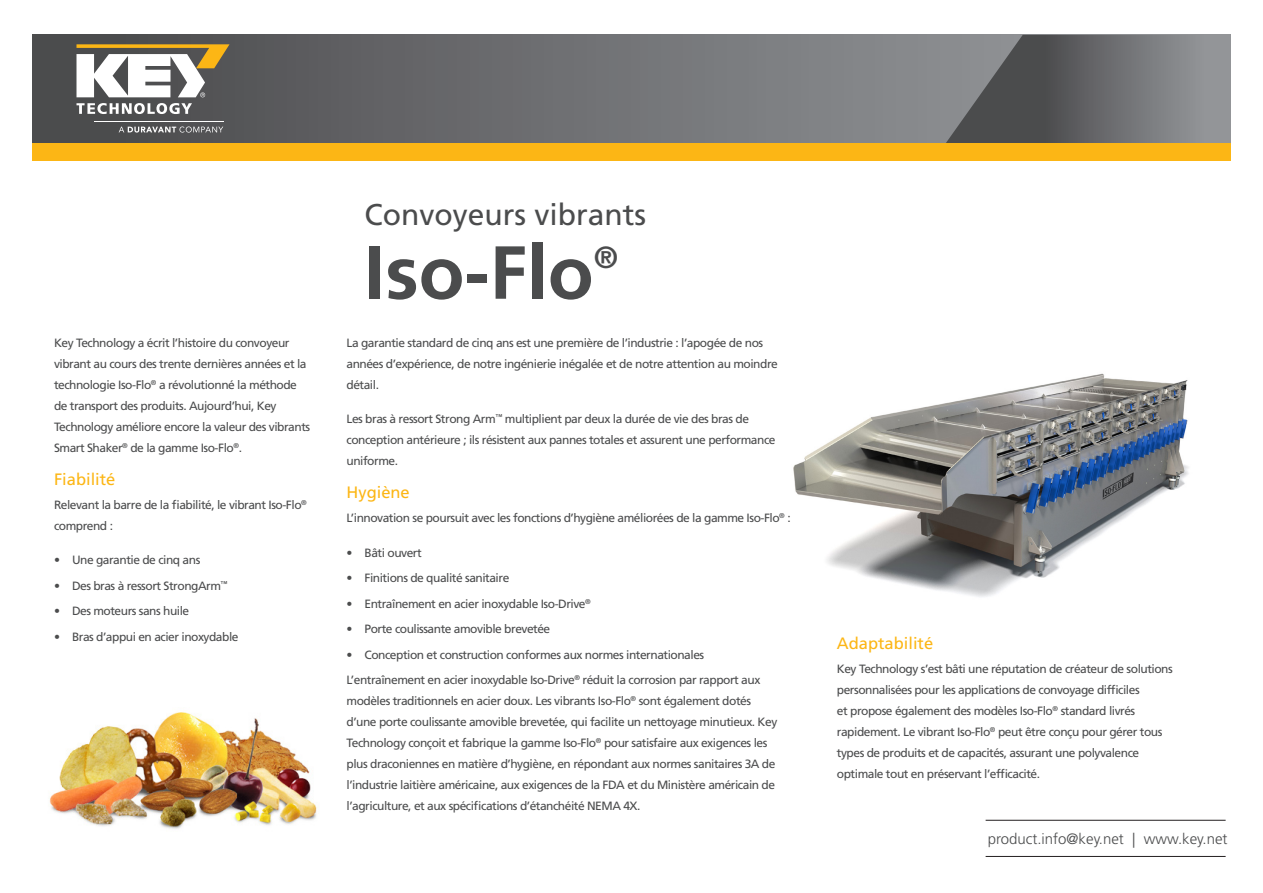
<style>
.page{position:relative;width:1263px;height:893px;background:#fff}
.page>*{position:absolute;margin:0;border:0;box-sizing:border-box;transform-origin:0 0}
.Headline{font:700 75px "Frutiger LT Std";color:#4b4c4d}
.Headline-2{font:700 30.6px "Frutiger LT Std";color:#4b4c4d}
.Tag_Line{font:30px "Frutiger LT Std";color:#4b4c4d}
.Subhead_1{font:16.5px "Frutiger LT Std";color:#fcb615}
.t1{font:300 15px "Frutiger LT Std";color:#4b4c4d}
.Body{font:12px/21px "Frutiger LT Std";letter-spacing:-.04em;color:#4b4c4d}
</style>
<div class="page">
<svg style="left:32px;top:35px;width:911px;height:108px;background:#6c6d6f"></svg>
<svg style="left:943px;top:35px;width:287px;height:108px;background:#6f7073"></svg>
<div style="left:32px;top:143px;width:1198px;height:18px;background:#fcb615"></div>
<hr style="left:986px;top:820px;width:239px;height:1px;background:#231f20">
<hr style="left:986px;top:856px;width:239px;height:1px;background:#231f20">
<svg style="left:77px;top:44px;width:153px;height:53px"></svg>
<svg style="left:77px;top:103px;width:115px;height:11px"></svg>
<svg style="left:119px;top:126px;width:104px;height:7px"></svg>
<hr style="left:94px;top:122px;width:129px;height:1px;background:#fff">
<img style="left:793px;top:373px;width:396px;height:224px">
<img style="left:49px;top:712px;width:270px;height:117px">
<p class="Body" style="left:54px;top:332px;width:258px">Key Technology a écrit l’histoire du convoyeur vibrant au cours des trente dernières années et la technologie Iso-Flo<sup>®</sup> a révolutionné la méthode de transport des produits. Aujourd’hui, Key Technology améliore encore la valeur des vibrants Smart Shaker<sup>®</sup> de la gamme Iso-Flo<sup>®</sup>.</p>
<p class="Subhead_1" style="left:54px;top:469px;width:63px">Fiabilité</p>
<p class="Body" style="left:54px;top:494px;width:254px">Relevant la barre de la fiabilité, le vibrant Iso-Flo<sup>® </sup>comprend :</p>
<p class="Body" style="left:54px;top:550px;width:148px">• Une garantie de cinq ans</p>
<p class="Body" style="left:54px;top:575px;width:175px">• Des bras à ressort StrongArm<sup>™</sup></p>
<p class="Body" style="left:54px;top:601px;width:137px">• Des moteurs sans huile</p>
<p class="Body" style="left:54px;top:626px;width:186px">• Bras d’appui en acier inoxydable</p>
<p class="Tag_Line" style="left:364px;top:197px;width:283px">Convoyeurs vibrants</p>
<p class="Headline" style="left:364px;top:229px;width:231px">Iso-Flo</p>
<p class="Headline-2" style="left:594px;top:239px;width:26px">®</p>
<p class="Body" style="left:346px;top:332px;width:433px">La garantie standard de cinq ans est une première de l’industrie : l’apogée de nos années d’expérience, de notre ingénierie inégalée et de notre attention au moindre détail.</p>
<p class="Body" style="left:346px;top:408px;width:430px">Les bras à ressort Strong Arm<sup>™</sup> multiplient par deux la durée de vie des bras de conception antérieure ; ils résistent aux pannes totales et assurent une performance uniforme.</p>
<p class="Subhead_1" style="left:346px;top:483px;width:65px">Hygiène</p>
<p class="Body" style="left:346px;top:508px;width:446px">L’innovation se poursuit avec les fonctions d’hygiène améliorées de la gamme Iso-Flo<sup>®</sup> :</p>
<p class="Body" style="left:346px;top:542px;width:77px">• Bâti ouvert</p>
<p class="Body" style="left:346px;top:568px;width:164px">• Finitions de qualité sanitaire</p>
<p class="Body" style="left:346px;top:593px;width:246px">• Entraînement en acier inoxydable Iso-Drive<sup>®</sup></p>
<p class="Body" style="left:346px;top:619px;width:205px">• Porte coulissante amovible brevetée</p>
<p class="Body" style="left:346px;top:644px;width:359px">• Conception et construction conformes aux normes internationales</p>
<p class="Body" style="left:346px;top:670px;width:432px">L’entraînement en acier inoxydable Iso-Drive<sup>®</sup> réduit la corrosion par rapport aux modèles traditionnels en acier doux. Les vibrants Iso-Flo<sup>®</sup> sont également dotés d’une porte coulissante amovible brevetée, qui facilite un nettoyage minutieux. Key Technology conçoit et fabrique la gamme Iso-Flo<sup>®</sup> pour satisfaire aux exigences les plus draconiennes en matière d’hygiène, en répondant aux normes sanitaires 3A de l’industrie laitière américaine, aux exigences de la FDA et du Ministère américain de l’agriculture, et aux spécifications d’étanchéité NEMA 4X.</p>
<p class="Subhead_1" style="left:837px;top:633px;width:98px">Adaptabilité</p>
<p class="Body" style="left:837px;top:658px;width:337px">Key Technology s’est bâti une réputation de créateur de solutions personnalisées pour les applications de convoyage difficiles<br>et propose également des modèles Iso-Flo<sup>®</sup> standard livrés rapidement. Le vibrant Iso-Flo<sup>®</sup> peut être conçu pour gérer tous types de produits et de capacités, assurant une polyvalence optimale tout en préservant l’efficacité.</p>
<p class="t1" style="left:988px;top:830px;width:241px">product.info@key.net | www.key.net</p>
</div>
